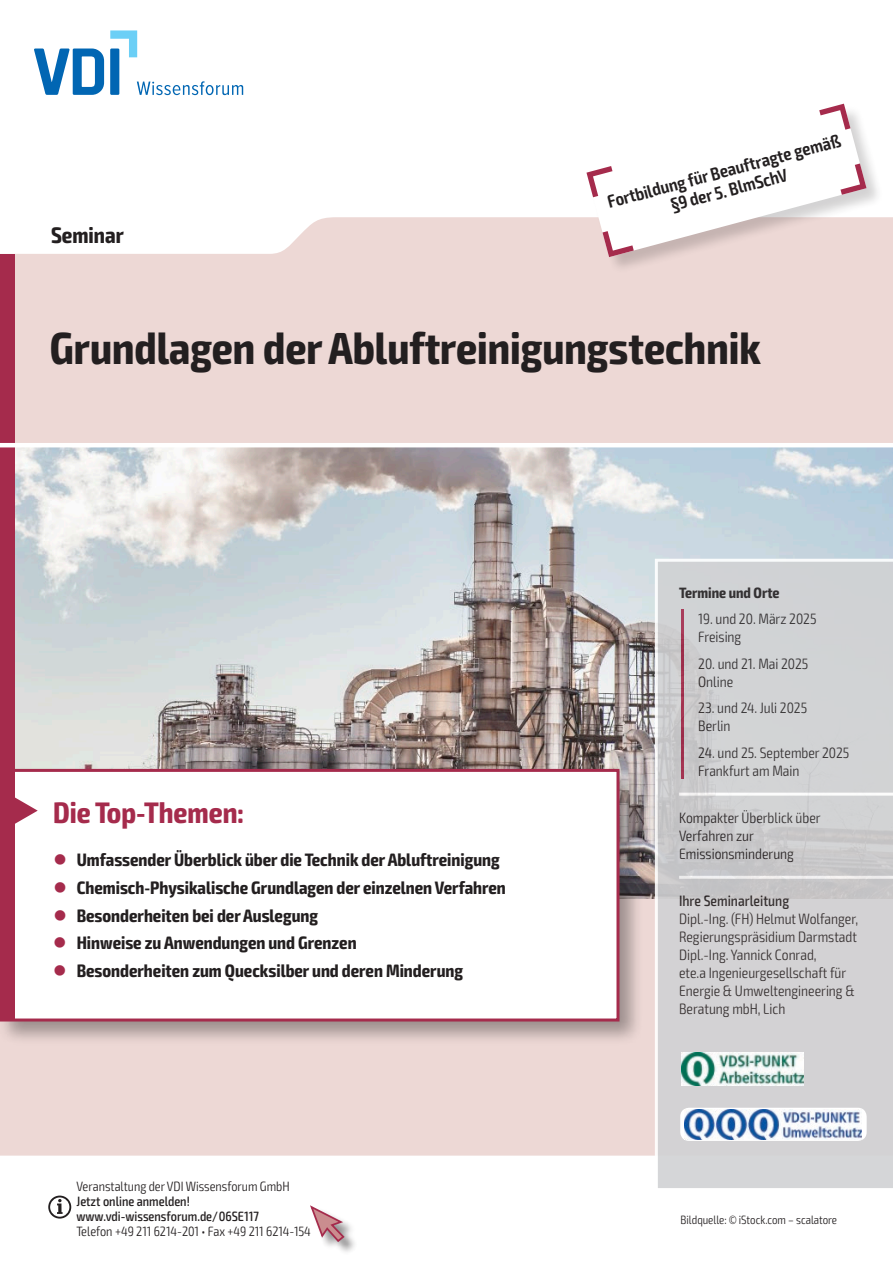
<style>
.page{position:relative;width:893px;height:1263px;background:#fff}
.page>*{position:absolute;margin:0;border:0;box-sizing:border-box;transform-origin:0 0}
.t1{font:700 condensed 45px "Exo 2";color:#231f20}
.t2{font:700 condensed 29.7px "Exo 2";color:#a52b4c}
.t3{font:700 condensed 22.5px "Exo 2";color:#231f20}
.t4{font:700 condensed 18px "Exo 2";color:#231f20}
.t5{font:600 condensed 18px/19.5px "Exo 2";color:#231f20;text-align:center}
.t6{font:300 condensed 15px/18px "Exo 2";color:#231f20}
.t7{font:500 condensed 15px "Exo 2";color:#231f20}
.t8{font:700 condensed 15px "Exo 2";color:#231f20}
.t9{font:300 condensed 13.5px "Exo 2";color:#231f20}
.t10{font:500 condensed 13.5px/15px "Exo 2";color:#231f20}
.t11{font:300 condensed 12px "Exo 2";color:#231f20}
.s1{color:#a52b4c}
</style>
<div class="page">
<div style="left:0;top:217px;width:893px;height:938px;background:#edd8d5"></div>
<img style="left:14px;top:447px;width:879px;height:451px">
<div style="left:0;top:765px;width:644px;height:281px;background:#231f20;opacity:.4"></div>
<div style="left:2px;top:770px;width:616px;height:250px;background:#fff"></div>
<div style="left:3px;top:772px;width:11px;height:246px;background:#a52b4c"></div>
<div style="left:0;top:769px;width:619px;height:252px;border:3px solid #a52b4c"></div>
<svg style="left:14px;top:796px;width:24px;height:29px"></svg>
<div style="left:0;top:254px;width:14px;height:519px;background:#a52b4c"></div>
<div style="left:311px;top:1206px;width:47px;height:49px;background:#231f20;opacity:.5"></div>
<svg style="left:310px;top:1205px;width:36px;height:38px"></svg>
<hr style="left:0;top:443px;width:893px;height:4px;background:#fff">
<svg style="left:655px;top:559px;width:238px;height:629px;background:#d6d6d7"></svg>
<svg style="left:48px;top:1195px;width:23px;height:23px"></svg>
<svg style="left:34px;top:30px;width:209px;height:65px"></svg>
<div style="left:587px;top:104px;width:297px;height:170px;background:#231f20;opacity:.2"></div>
<svg style="left:586px;top:104px;width:280px;height:153px"></svg>
<img style="left:681px;top:1052px;width:122px;height:34px">
<div style="left:680px;top:1108px;width:187px;height:33px;background:#fff;border-radius:9px"></div>
<img style="left:684px;top:1109px;width:177px;height:30px">
<h3 class="t3" style="left:51px;top:221px;width:74px">Seminar</h3>
<p class="t5" style="left:605px;top:193px;width:242px;rotate:-15deg">Fortbildung für Beauftragte gemäß §9 der 5. BlmSchV</p>
<h1 class="t1" style="left:50px;top:321px;width:712px">Grundlagen der Abluftreinigungstechnik</h1>
<h2 class="t2" style="left:53px;top:794px;width:192px">Die Top-Themen:</h2>
<p class="t4" style="left:53px;top:849px;width:448px"><span class="s1">●</span> Umfassender Überblick über die Technik der Abluftreinigung</p>
<p class="t4" style="left:53px;top:877px;width:454px"><span class="s1">●</span> Chemisch-Physikalische Grundlagen der einzelnen Verfahren</p>
<p class="t4" style="left:53px;top:904px;width:266px"><span class="s1">●</span> Besonderheiten bei der Auslegung</p>
<p class="t4" style="left:53px;top:932px;width:305px"><span class="s1">●</span> Hinweise zu Anwendungen und Grenzen</p>
<p class="t4" style="left:53px;top:960px;width:411px"><span class="s1">●</span> Besonderheiten zum Quecksilber und deren Minderung</p>
<p class="t9" style="left:77px;top:1178px;width:215px">Veranstaltung der VDI Wissensforum GmbH</p>
<p class="t10" style="left:77px;top:1194px;width:184px">Jetzt online anmelden! www.vdi-wissensforum.de/06SE117</p>
<p class="t9" style="left:77px;top:1223px;width:236px">Telefon +49 211 6214-201 • Fax +49 211 6214-154</p>
<p class="t8" style="left:679px;top:583px;width:102px">Termine und Orte</p>
<p class="t6" style="left:698px;top:610px;width:120px">19. und 20. März 2025<br>Freising</p>
<p class="t6" style="left:698px;top:655px;width:112px">20. und 21. Mai 2025<br>Online</p>
<p class="t6" style="left:698px;top:699px;width:110px">23. und 24. Juli 2025<br>Berlin</p>
<p class="t6" style="left:698px;top:744px;width:153px">24. und 25. September 2025<br>Frankfurt am Main</p>
<p class="t6" style="left:679px;top:809px;width:143px">Kompakter Überblick über<br>Verfahren zur<br>Emissionsminderung</p>
<p class="t7" style="left:679px;top:892px;width:112px">Ihre Seminarleitung</p>
<p class="t6" style="left:679px;top:910px;width:180px">Dipl.-Ing. (FH) Helmut Wolfanger,<br>Regierungspräsidium Darmstadt<br>Dipl.-Ing. Yannick Conrad,<br>ete.a Ingenieurgesellschaft für<br>Energie &amp; Umweltengineering &amp;<br>Beratung mbH, Lich</p>
<p class="t11" style="left:681px;top:1212px;width:158px">Bildquelle: © iStock.com – scalatore</p>
</div>
